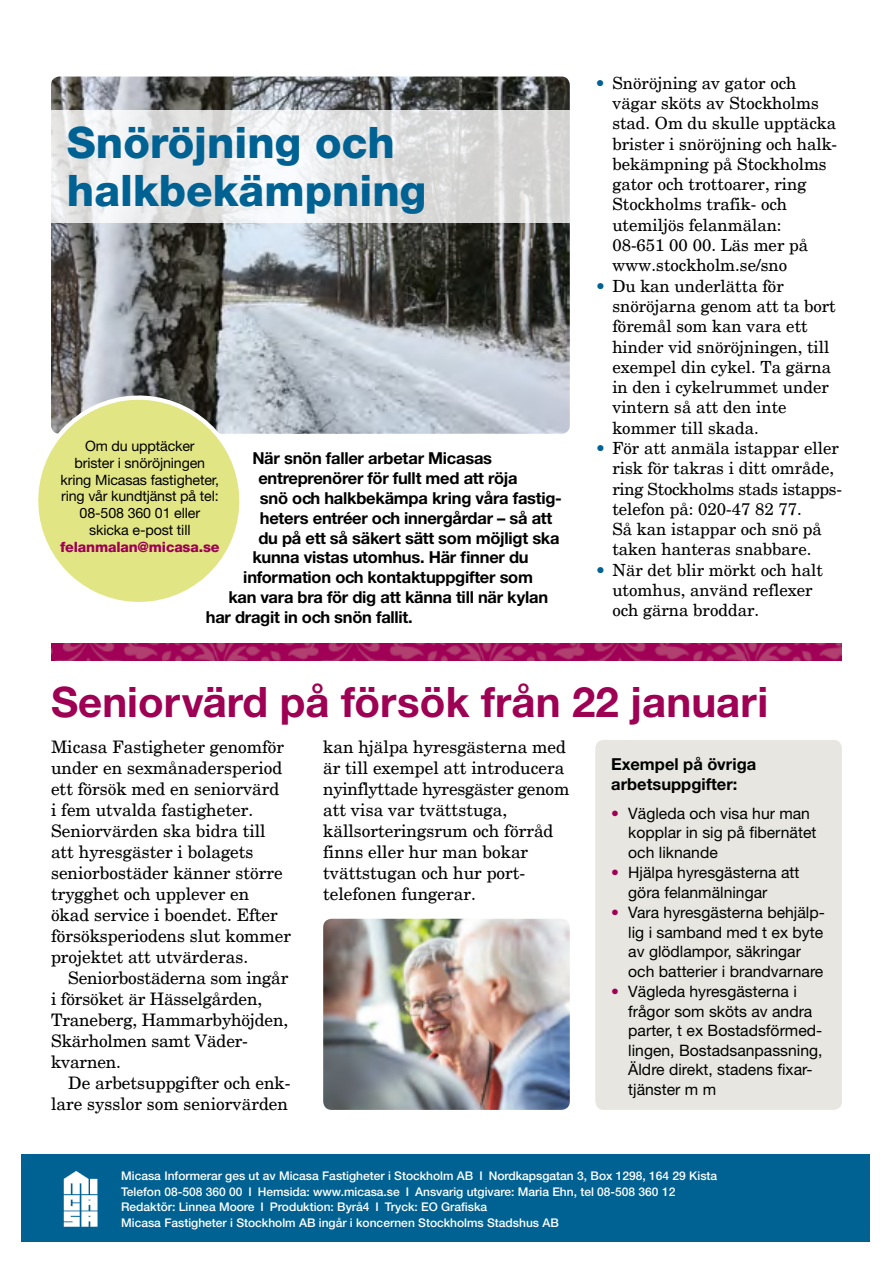
<style>
.page{position:relative;width:893px;height:1263px;background:#fff}
.page>*{position:absolute;margin:0;border:0;box-sizing:border-box;transform-origin:0 0}
.t1{font:800 43.5px/48px "Helvetica Neue CE";color:#006293}
.t2{font:700 42px "Helvetica Neue CE";color:#9e0054}
.t3{font:17.25px/21px "New Century Schlbk";color:#000}
.t4{font:16.8px/20.2px "New Century Schlbk";color:#000}
.t5{font:700 16.5px/19.8px "Helvetica Neue CE";letter-spacing:-.015em;color:#000}
.t6{font:15.75px/19.5px "Helvetica Neue";color:#000}
.t7{font:14.25px/16.8px "Helvetica Neue";letter-spacing:-.01em;color:#000;text-align:center}
.t8{font:800 14.25px "Helvetica Neue";letter-spacing:-.01em;color:#9e0054}
.t9{font:500 12px/15.8px "Helvetica Neue CE";color:#fff}
.s1{color:#006293}
.s2{color:#9e0054}
</style>
<div class="page">
<img style="left:51px;top:643px;width:791px;height:17px">
<div style="left:595px;top:740px;width:247px;height:370px;background:#e7e6e0;border-radius:9px"></div>
<img style="left:51px;top:77px;width:519px;height:357px">
<div style="left:21px;top:1154px;width:849px;height:88px;background:#006293"></div>
<svg style="left:64px;top:1171px;width:33px;height:56px;background:#c8dde7"></svg>
<svg style="left:38px;top:391px;width:210px;height:211px"></svg>
<svg style="left:51px;top:111px;width:519px;height:112px"></svg>
<img style="left:323px;top:919px;width:247px;height:191px">
<h1 class="t1" style="left:67px;top:118px;width:361px">Snöröjning och halkbekämpning</h1>
<p class="t7" style="left:61px;top:437px;width:160px">Om du upptäcker<br>brister i snöröjningen kring Micasas fastigheter, ring vår kundtjänst på tel:<br>08-508 360 01 eller skicka e-post till</p>
<p class="t8" style="left:60px;top:538px;width:161px">felanmalan@micasa.se</p>
<p class="t5" style="left:252px;top:449px;width:241px">När snön faller arbetar Micasas</p>
<p class="t5" style="left:258px;top:469px;width:261px">entreprenörer för fullt med att röja</p>
<p class="t5" style="left:260px;top:488px;width:304px">snö och halkbekämpa kring våra fastig-</p>
<p class="t5" style="left:260px;top:508px;width:294px">heters entréer och innergårdar – så att</p>
<p class="t5" style="left:258px;top:528px;width:303px">du på ett så säkert sätt som möjligt ska</p>
<p class="t5" style="left:252px;top:548px;width:278px">kunna vistas utomhus. Här finner du</p>
<p class="t5" style="left:243px;top:568px;width:291px">information och kontaktuppgifter som</p>
<p class="t5" style="left:228px;top:587px;width:321px">kan vara bra för dig att känna till när kylan</p>
<p class="t5" style="left:206px;top:607px;width:208px">har dragit in och snön fallit.</p>
<p class="t4" style="left:612px;top:73px;width:226px;text-indent:-17px"><span class="s1">•</span> Snöröjning av gator och vägar sköts av Stockholms stad. Om du skulle upptäcka brister i snöröjning och halk&shy;bekämpning på Stockholms gator och trottoarer, ring<br>Stockholms trafik- och utemiljös felanmälan:<br>08-651 00 00. Läs mer på www.stockholm.se/sno</p>
<p class="t4" style="left:612px;top:276px;width:225px;text-indent:-17px"><span class="s1">•</span> Du kan underlätta för snöröjarna genom att ta bort föremål som kan vara ett hinder vid snöröjningen, till exempel din cykel. Ta gärna in den i cykelrummet under vintern så att den inte kommer till skada.</p>
<p class="t4" style="left:612px;top:438px;width:231px;text-indent:-17px"><span class="s1">•</span> För att anmäla istappar eller risk för takras i ditt område, ring Stockholms stads istapps&shy;telefon på: 020-47 82 77.<br>Så kan istappar och snö på taken hanteras snabbare.</p>
<p class="t4" style="left:612px;top:560px;width:212px;text-indent:-17px"><span class="s1">•</span> När det blir mörkt och halt utomhus, använd reflexer och gärna broddar.</p>
<h2 class="t2" style="left:51px;top:675px;width:719px">Seniorvärd på försök från 22 januari</h2>
<p class="t3" style="left:323px;top:736px;width:248px">kan hjälpa hyresgästerna med är till exempel att introducera nyinflyttade hyresgäster genom att visa var tvättstuga, källsorteringsrum och förråd finns eller hur man bokar tvättstugan och hur port&shy;telefonen fungerar.</p>
<p class="t3" style="left:51px;top:736px;width:242px">Micasa Fastigheter genomför under en sexmånadersperiod ett försök med en seniorvärd<br>i fem utvalda fastigheter.<br>Seniorvärden ska bidra till att hyresgäster i bolagets seniorbostäder känner större trygghet och upplever en ökad service i boendet. Efter försöksperiodens slut kommer projektet att utvärderas.</p>
<p class="t3" style="left:51px;top:967px;width:239px;text-indent:17px">Seniorbostäderna som ingår i försöket är Hässelgården,<br>Traneberg, Hammarbyhöjden,<br>Skärholmen samt Väder&shy;kvarnen.</p>
<p class="t3" style="left:51px;top:1072px;width:241px;text-align:right">De arbetsuppgifter och enk&shy;lare sysslor som seniorvärden</p>
<p class="t5" style="left:611px;top:754px;width:147px">Exempel på övriga arbetsuppgifter:</p>
<p class="t6" style="left:628px;top:803px;width:190px;text-indent:-17px"><span class="s2">•</span> Vägleda och visa hur man kopplar in sig på fibernätet och liknande</p>
<p class="t6" style="left:628px;top:863px;width:173px;text-indent:-17px"><span class="s2">•</span> Hjälpa hyresgästerna att göra felanmälningar</p>
<p class="t6" style="left:628px;top:903px;width:198px;text-indent:-17px"><span class="s2">•</span> Vara hyresgästerna behjälp&shy;lig i samband med t ex byte av glödlampor, säkringar och batterier i brandvarnare</p>
<p class="t6" style="left:628px;top:982px;width:196px;text-indent:-17px"><span class="s2">•</span> Vägleda hyresgästerna i frågor som sköts av andra parter, t ex Bostadsförmed&shy;lingen, Bostadsanpassning,<br>Äldre direkt, stadens fixar&shy;tjänster m m</p>
<p class="t9" style="left:121px;top:1168px;width:598px">Micasa Informerar ges ut av Micasa Fastigheter i Stockholm AB I Nordkapsgatan 3, Box 1298, 164 29 Kista Telefon 08-508 360 00 I Hemsida: www.micasa.se I Ansvarig utgivare: Maria Ehn, tel 08-508 360 12<br>Redaktör: Linnea Moore I Produktion: Byrå4 I Tryck: EO Grafiska<br>Micasa Fastigheter i Stockholm AB ingår i koncernen Stockholms Stadshus AB</p>
</div>
